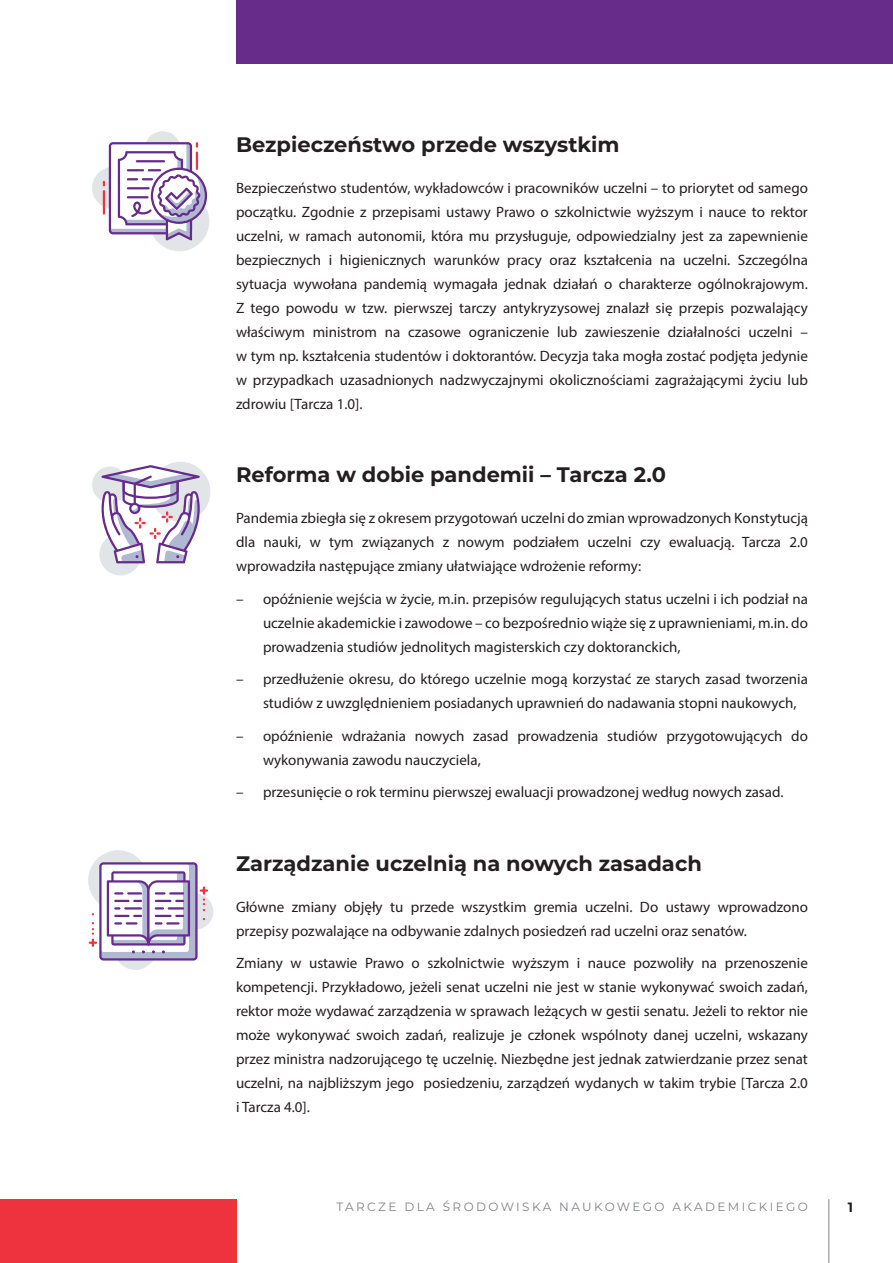
<style>
.page{position:relative;width:893px;height:1263px;background:#fff}
.page>*{position:absolute;margin:0;border:0;box-sizing:border-box;transform-origin:0 0}
.t1{font:700 21px "Montserrat";color:#231f20}
.t2{font:15px/24px "Myriad Pro";color:#231f20;text-align:justify}
.t3{font:700 13.5px "Montserrat";color:#231f20}
.t4{font:12px "Montserrat";letter-spacing:.2em;color:#808285}
</style>
<div class="page">
<div style="left:236px;top:0;width:657px;height:64px;background:#672b8a"></div>
<div style="left:0;top:1199px;width:236px;height:64px;background:#ee333f"></div>
<hr style="left:828px;top:1199px;width:1px;height:64px;background:#808285">
<div style="left:92px;top:167px;width:42px;height:42px;background:#e1e5e7;border-radius:50%"></div>
<div style="left:145px;top:131px;width:36px;height:36px;background:#e1e5e7;border-radius:50%"></div>
<div style="left:149px;top:191px;width:60px;height:60px;background:#e1e5e7;border-radius:50%"></div>
<svg style="left:103px;top:142px;width:104px;height:98px"></svg>
<svg style="left:114px;top:928px;width:42px;height:42px"></svg>
<div style="left:177px;top:893px;width:36px;height:36px;background:#e1e5e7;border-radius:50%"></div>
<div style="left:88px;top:850px;width:60px;height:60px;background:#e1e5e7;border-radius:50%"></div>
<svg style="left:89px;top:862px;width:119px;height:98px"></svg>
<div style="left:99px;top:533px;width:42px;height:42px;background:#e1e5e7;border-radius:50%"></div>
<div style="left:92px;top:467px;width:36px;height:36px;background:#e1e5e7;border-radius:50%"></div>
<div style="left:150px;top:462px;width:60px;height:60px;background:#e1e5e7;border-radius:50%"></div>
<svg style="left:95px;top:465px;width:111px;height:98px"></svg>
<h1 class="t1" style="left:236px;top:129px;width:385px">Bezpieczeństwo przede wszystkim</h1>
<p class="t2" style="left:236px;top:175px;width:573px">Bezpieczeństwo studentów, wykładowców i pracowników uczelni – to priorytet od samego początku. Zgodnie z przepisami ustawy Prawo o szkolnictwie wyższym i nauce to rektor uczelni, w ramach autonomii, która mu przysługuje, odpowiedzialny jest za zapewnienie bezpiecznych i higienicznych warunków pracy oraz kształcenia na uczelni. Szczególna sytuacja wywołana pandemią wymagała jednak działań o charakterze ogólnokrajowym.<br>Z tego powodu w tzw. pierwszej tarczy antykryzysowej znalazł się przepis pozwalający właściwym ministrom na czasowe ograniczenie lub zawieszenie działalności uczelni – w tym np. kształcenia studentów i doktorantów. Decyzja taka mogła zostać podjęta jedynie w przypadkach uzasadnionych nadzwyczajnymi okolicznościami zagrażającymi życiu lub zdrowiu [Tarcza 1.0].</p>
<h1 class="t1" style="left:236px;top:459px;width:431px">Reforma w dobie pandemii – Tarcza 2.0</h1>
<p class="t2" style="left:236px;top:506px;width:573px">Pandemia zbiegła się z okresem przygotowań uczelni do zmian wprowadzonych Konstytucją dla nauki, w tym związanych z nowym podziałem uczelni czy ewaluacją. Tarcza 2.0 wprowadziła następujące zmiany ułatwiające wdrożenie reformy:</p>
<p class="t2" style="left:263px;top:586px;width:546px;text-indent:-27px">– opóźnienie wejścia w życie, m.in. przepisów regulujących status uczelni i ich podział na uczelnie akademickie i zawodowe – co bezpośrednio wiąże się z uprawnieniami, m.in. do prowadzenia studiów jednolitych magisterskich czy doktoranckich,</p>
<p class="t2" style="left:263px;top:667px;width:546px;text-indent:-27px">– przedłużenie okresu, do którego uczelnie mogą korzystać ze starych zasad tworzenia studiów z uwzględnieniem posiadanych uprawnień do nadawania stopni naukowych,</p>
<p class="t2" style="left:263px;top:723px;width:546px;text-indent:-27px">– opóźnienie wdrażania nowych zasad prowadzenia studiów przygotowujących do wykonywania zawodu nauczyciela,</p>
<p class="t2" style="left:236px;top:780px;width:549px">– przesunięcie o rok terminu pierwszej ewaluacji prowadzonej według nowych zasad.</p>
<h1 class="t1" style="left:236px;top:848px;width:467px">Zarządzanie uczelnią na nowych zasadach</h1>
<p class="t2" style="left:236px;top:894px;width:573px">Główne zmiany objęły tu przede wszystkim gremia uczelni. Do ustawy wprowadzono przepisy pozwalające na odbywanie zdalnych posiedzeń rad uczelni oraz senatów.</p>
<p class="t2" style="left:236px;top:951px;width:573px">Zmiany w ustawie Prawo o szkolnictwie wyższym i nauce pozwoliły na przenoszenie kompetencji. Przykładowo, jeżeli senat uczelni nie jest w stanie wykonywać swoich zadań, rektor może wydawać zarządzenia w sprawach leżących w gestii senatu. Jeżeli to rektor nie może wykonywać swoich zadań, realizuje je członek wspólnoty danej uczelni, wskazany przez ministra nadzorującego tę uczelnię. Niezbędne jest jednak zatwierdzanie przez senat uczelni, na najbliższym jego posiedzeniu, zarządzeń wydanych w takim trybie [Tarcza 2.0 i Tarcza 4.0].</p>
<p class="t4" style="left:336px;top:1198px;width:473px">TARCZE DLA ŚRODOWISKA NAUKOWEGO AKADEMICKIEGO</p>
<p class="t3" style="left:848px;top:1198px;width:7px">1</p>
</div>
